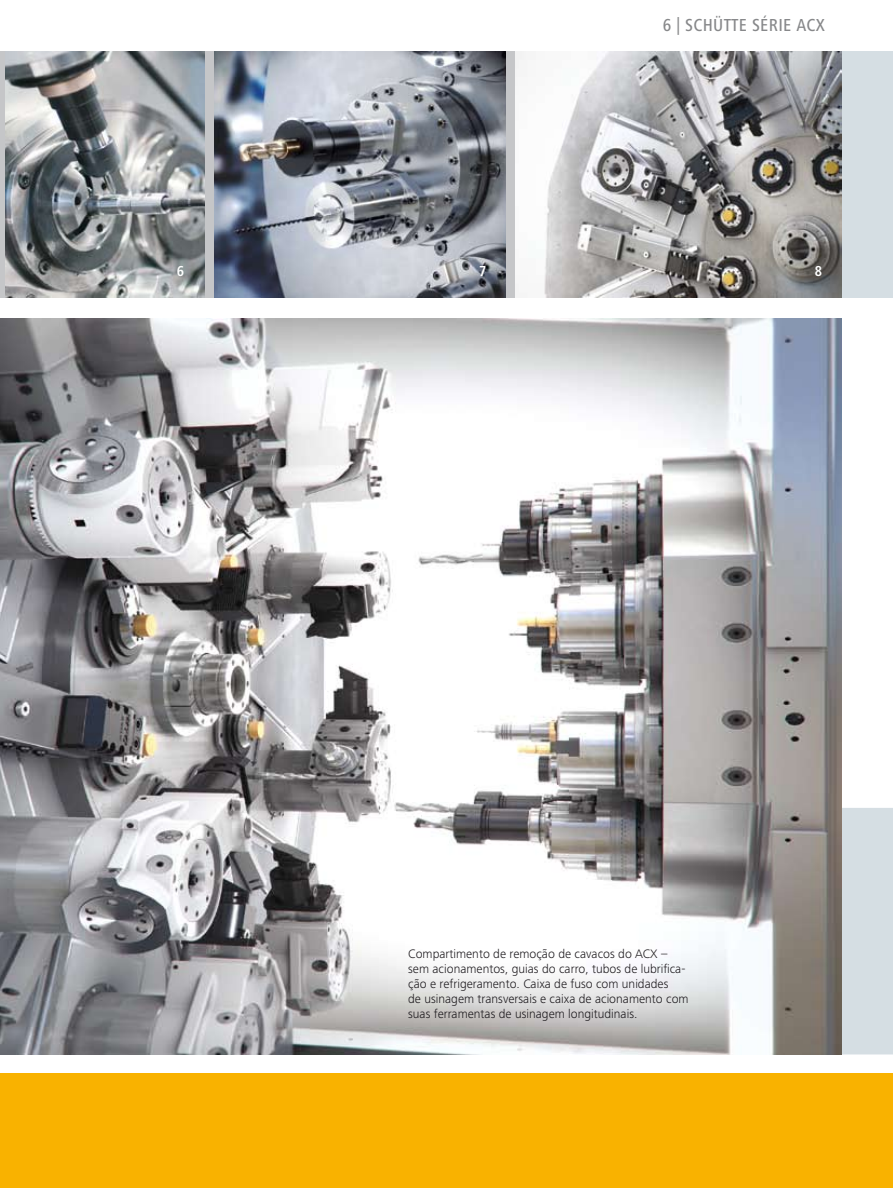
<style>
.page{position:relative;width:893px;height:1188px;background:#fff}
.page>*{position:absolute;margin:0;border:0;box-sizing:border-box;transform-origin:0 0}
.t1{font:500 condensed 18px "Frutiger Next LT";letter-spacing:.02em;color:#87888a}
.t2{font:700 condensed 15px "Frutiger Next LT";color:#fff}
.t3{font:300 12.75px/15px "Frutiger Next LT";color:#1a171b}
</style>
<div class="page">
<div style="left:0;top:1074px;width:893px;height:114px;background:#f9b200"></div>
<div style="left:797px;top:51px;width:96px;height:247px;background:#d5dee3"></div>
<div style="left:842px;top:808px;width:51px;height:246px;background:#d5dee3"></div>
<img style="left:0;top:319px;width:842px;height:735px">
<img style="left:4px;top:51px;width:838px;height:247px">
<hr style="left:0;top:51px;width:4px;height:247px;background:#c5c6c8">
<div style="left:205px;top:51px;width:8px;height:247px;background:#c5c6c8"></div>
<div style="left:507px;top:51px;width:8px;height:247px;background:#c5c6c8"></div>
<h1 class="t1" style="left:663px;top:15px;width:164px">6 | SCHÜTTE SÉRIE ACX</h1>
<p class="t2" style="left:177px;top:263px;width:9px">6</p>
<p class="t2" style="left:479px;top:263px;width:9px">7</p>
<p class="t2" style="left:815px;top:263px;width:9px">8</p>
<p class="t3" style="left:408px;top:946px;width:282px">Compartimento de remoção de cavacos do ACX – sem acionamentos, guias do carro, tubos de lubrifica&shy;ção e refrigeramento. Caixa de fuso com unidades<br>de usinagem transversais e caixa de acionamento com suas ferramentas de usinagem longitudinais.</p>
</div>
